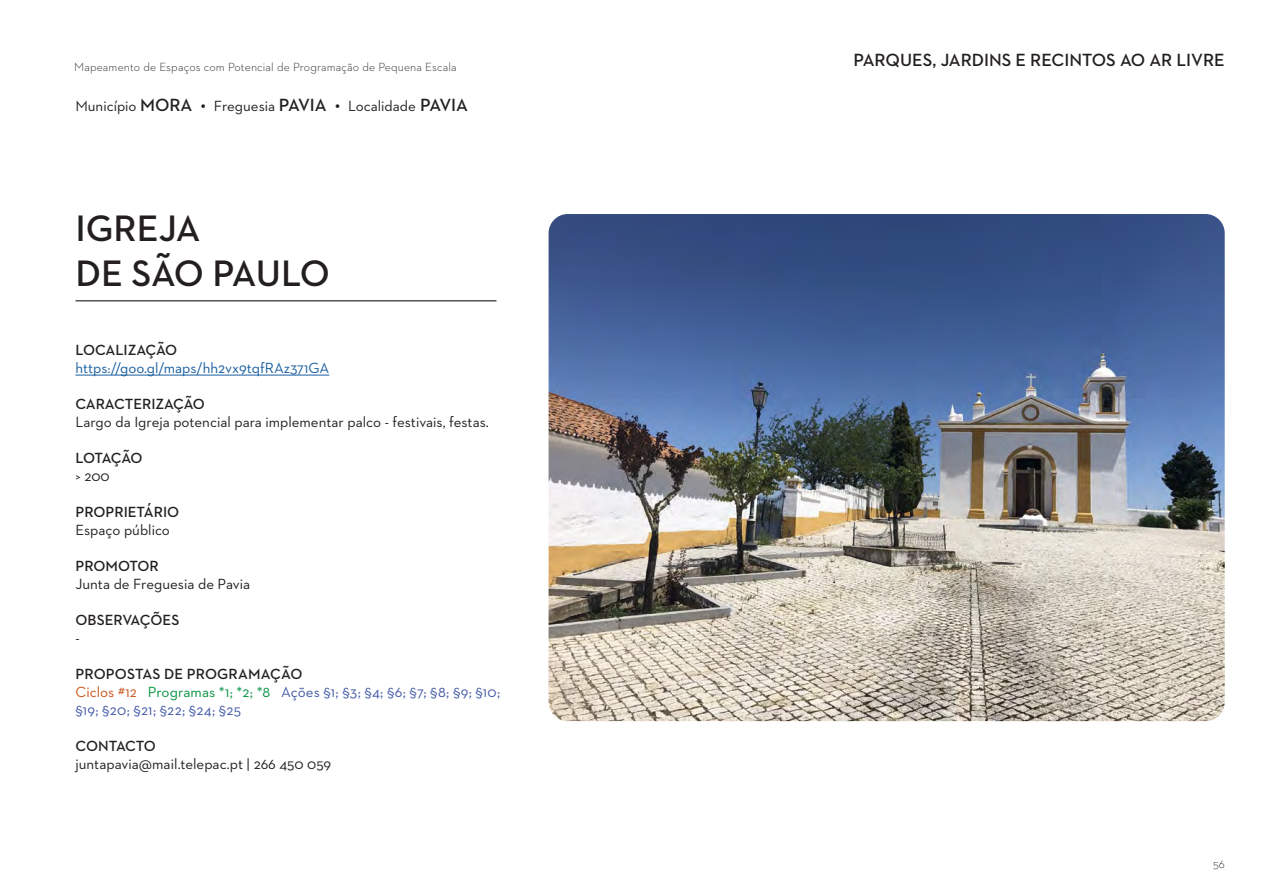
<style>
.page{position:relative;width:1263px;height:893px;background:#fff}
.page>*{position:absolute;margin:0;border:0;box-sizing:border-box;transform-origin:0 0}
.t1{font:600 37.5px/45px "Neutraface 2 Text";letter-spacing:-.01em;color:#231f20}
.t2{font:600 18px "Neutraface 2 Text";color:#231f20}
.t3{font:15px "Neutraface 2 Text";color:#231f20}
.t4{font:15px/18px "Neutraface 2 Text";letter-spacing:.005em;color:#4259a7}
.t5{font:600 15px "Neutraface 2 Text";letter-spacing:-.005em;color:#231f20}
.t6{font:15px "Neutraface 2 Text";color:#175d9e}
.t7{font:600 15px "Neutraface 2 Text";letter-spacing:-.05em;color:#231f20}
.t8{font:300 12px "Neutraface 2 Text";letter-spacing:.01em;color:#231f20}
.s1{font-weight:600;font-size:18px}
.s2{font-weight:600;color:#231f20}
.s3{color:#ca5419}
.s4{color:#059341}
</style>
<div class="page">
<hr style="left:75px;top:301px;width:421px;height:1px;background:#000">
<hr style="left:75px;top:375px;width:254px;height:1px;background:#175d9e">
<img style="left:549px;top:214px;width:676px;height:507px">
<p class="t8" style="left:74px;top:59px;width:384px">Mapeamento de Espaços com Potencial de Programação de Pequena Escala</p>
<p class="t2" style="left:853px;top:49px;width:373px">PARQUES, JARDINS E RECINTOS AO AR LIVRE</p>
<p class="t3" style="left:75px;top:96px;width:394px">Município <span class="s1">MORA •</span> Freguesia <span class="s1">PAVIA •</span> Localidade <span class="s1">PAVIA</span></p>
<h1 class="t1" style="left:75px;top:206px;width:256px">IGREJA<br>DE SÃO PAULO</h1>
<p class="t5" style="left:75px;top:340px;width:103px">LOCALIZAÇÃO</p>
<p class="t6" style="left:75px;top:359px;width:255px">https://goo.gl/maps/hh2vx9tqfRAz371GA</p>
<p class="t5" style="left:75px;top:394px;width:131px">CARACTERIZAÇÃO</p>
<p class="t3" style="left:75px;top:413px;width:415px">Largo da Igreja potencial para implementar palco - festivais, festas.</p>
<p class="t7" style="left:75px;top:448px;width:69px">LOTAÇÃO</p>
<p class="t3" style="left:75px;top:467px;width:36px">&gt; 200</p>
<p class="t5" style="left:75px;top:502px;width:105px">PROPRIETÁRIO</p>
<p class="t3" style="left:75px;top:521px;width:96px">Espaço público</p>
<p class="t5" style="left:75px;top:556px;width:85px">PROMOTOR</p>
<p class="t3" style="left:75px;top:575px;width:176px">Junta de Freguesia de Pavia</p>
<p class="t5" style="left:75px;top:610px;width:105px">OBSERVAÇÕES</p>
<p class="t3" style="left:75px;top:629px;width:6px">-</p>
<p class="t4" style="left:75px;top:665px;width:426px"><span class="s2">PROPOSTAS DE PROGRAMAÇÃO<br></span><span class="s3">Ciclos #12</span> <span class="s4">Programas *1; *2; *8</span> Ações §1; §3; §4; §6; §7; §8; §9; §10; §19; §20; §21; §22; §24; §25</p>
<p class="t5" style="left:75px;top:736px;width:82px">CONTACTO</p>
<p class="t3" style="left:75px;top:755px;width:257px">juntapavia@mail.telepac.pt | 266 450 059</p>
<p class="t8" style="left:1213px;top:857px;width:13px">56</p>
</div>
